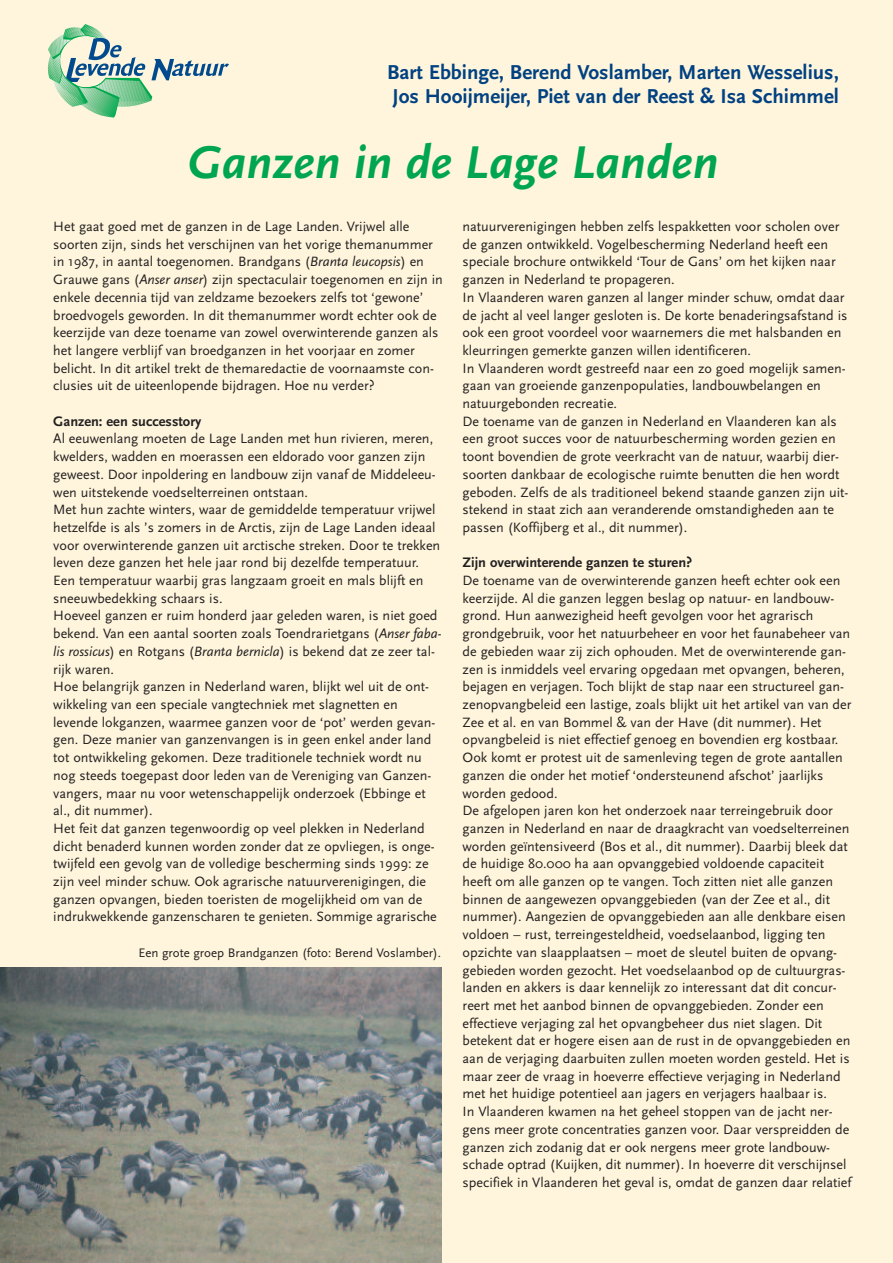
<style>
.page{position:relative;width:893px;height:1263px;background:#fef5dc}
.page>*{position:absolute;margin:0;border:0;box-sizing:border-box;transform-origin:0 0}
.t1{font:italic 700 48px "Scala Sans";color:#00a54f}
.t2{font:700 21px/24px "Scala Sans";color:#014181}
.t3{font:700 14.4px "Scala Sans";color:#231f20}
.t4{font:14.1px/17.7px "Scala Sans";color:#231f20}
.t5{font:12.9px "Scala Sans";color:#231f20}
.s1{font-style:italic}
</style>
<div class="page">
<svg style="left:47px;top:24px;width:182px;height:93px"></svg>
<img style="left:0;top:968px;width:442px;height:295px">
<h2 class="t2" style="left:387px;top:60px;width:453px">Bart Ebbinge, Berend Voslamber, Marten Wesselius,<br>Jos Hooijmeijer, Piet van der Reest &amp; Isa Schimmel</h2>
<h1 class="t1" style="left:187px;top:133px;width:532px">Ganzen in de Lage Landen</h1>
<p class="t4" style="left:53px;top:217px;width:391px">Het gaat goed met de ganzen in de Lage Landen. Vrijwel alle soorten zijn, sinds het verschijnen van het vorige themanummer in 1987, in aantal toegenomen. Brandgans (<span class="s1">Branta leucopsis</span>) en Grauwe gans (<span class="s1">Anser anser</span>) zijn spectaculair toegenomen en zijn in enkele decennia tijd van zeldzame bezoekers zelfs tot ‘gewone’ broedvogels geworden. In dit themanummer wordt echter ook de keerzijde van deze toename van zowel overwinterende ganzen als het langere verblijf van broedganzen in het voorjaar en zomer belicht. In dit artikel trekt de themaredactie de voornaamste con&shy;clusies uit de uiteenlopende bijdragen. Hoe nu verder?</p>
<p class="t3" style="left:53px;top:412px;width:150px">Ganzen: een successtory</p>
<p class="t4" style="left:53px;top:430px;width:390px">Al eeuwenlang moeten de Lage Landen met hun rivieren, meren, kwelders, wadden en moerassen een eldorado voor ganzen zijn geweest. Door inpoldering en landbouw zijn vanaf de Middeleeu&shy;wen uitstekende voedselterreinen ontstaan.<br>Met hun zachte winters, waar de gemiddelde temperatuur vrijwel hetzelfde is als ’s zomers in de Arctis, zijn de Lage Landen ideaal voor overwinterende ganzen uit arctische streken. Door te trekken leven deze ganzen het hele jaar rond bij dezelfde temperatuur.<br>Een temperatuur waarbij gras langzaam groeit en mals blijft en sneeuwbedekking schaars is.<br>Hoeveel ganzen er ruim honderd jaar geleden waren, is niet goed bekend. Van een aantal soorten zoals Toendrarietgans (<span class="s1">Anser faba&shy;lis rossicus</span>) en Rotgans (<span class="s1">Branta bernicla</span>) is bekend dat ze zeer tal&shy;rijk waren.<br>Hoe belangrijk ganzen in Nederland waren, blijkt wel uit de ont&shy;wikkeling van een speciale vangtechniek met slagnetten en levende lokganzen, waarmee ganzen voor de ‘pot’ werden gevan&shy;gen. Deze manier van ganzenvangen is in geen enkel ander land tot ontwikkeling gekomen. Deze traditionele techniek wordt nu nog steeds toegepast door leden van de Vereniging van Ganzen&shy;vangers, maar nu voor wetenschappelijk onderzoek (Ebbinge et al., dit nummer).<br>Het feit dat ganzen tegenwoordig op veel plekken in Nederland dicht benaderd kunnen worden zonder dat ze opvliegen, is onge&shy;twijfeld een gevolg van de volledige bescherming sinds 1999: ze zijn veel minder schuw. Ook agrarische natuurverenigingen, die ganzen opvangen, bieden toeristen de mogelijkheid om van de indrukwekkende ganzenscharen te genieten. Sommige agrarische</p>
<p class="t5" style="left:138px;top:945px;width:304px">Een grote groep Brandganzen (foto: Berend Voslamber).</p>
<p class="t4" style="left:463px;top:217px;width:387px">natuurverenigingen hebben zelfs lespakketten voor scholen over de ganzen ontwikkeld. Vogelbescherming Nederland heeft een speciale brochure ontwikkeld ‘Tour de Gans’ om het kijken naar ganzen in Nederland te propageren.<br>In Vlaanderen waren ganzen al langer minder schuw, omdat daar de jacht al veel langer gesloten is. De korte benaderingsafstand is ook een groot voordeel voor waarnemers die met halsbanden en kleurringen gemerkte ganzen willen identificeren.<br>In Vlaanderen wordt gestreefd naar een zo goed mogelijk samen&shy;gaan van groeiende ganzenpopulaties, landbouwbelangen en natuurgebonden recreatie.<br>De toename van de ganzen in Nederland en Vlaanderen kan als een groot succes voor de natuurbescherming worden gezien en toont bovendien de grote veerkracht van de natuur, waarbij dier&shy;soorten dankbaar de ecologische ruimte benutten die hen wordt geboden. Zelfs de als traditioneel bekend staande ganzen zijn uit&shy;stekend in staat zich aan veranderende omstandigheden aan te passen (Koffijberg et al., dit nummer).</p>
<p class="t3" style="left:463px;top:554px;width:231px">Zijn overwinterende ganzen te sturen?</p>
<p class="t4" style="left:463px;top:571px;width:390px">De toename van de overwinterende ganzen heeft echter ook een keerzijde. Al die ganzen leggen beslag op natuur- en landbouw&shy;grond. Hun aanwezigheid heeft gevolgen voor het agrarisch grondgebruik, voor het natuurbeheer en voor het faunabeheer van de gebieden waar zij zich ophouden. Met de overwinterende gan&shy;zen is inmiddels veel ervaring opgedaan met opvangen, beheren, bejagen en verjagen. Toch blijkt de stap naar een structureel gan&shy;zenopvangbeleid een lastige, zoals blijkt uit het artikel van van der Zee et al. en van Bommel &amp; van der Have (dit nummer). Het opvangbeleid is niet effectief genoeg en bovendien erg kostbaar.<br>Ook komt er protest uit de samenleving tegen de grote aantallen ganzen die onder het motief ‘ondersteunend afschot’ jaarlijks worden gedood.<br>De afgelopen jaren kon het onderzoek naar terreingebruik door ganzen in Nederland en naar de draagkracht van voedselterreinen worden geïntensiveerd (Bos et al., dit nummer). Daarbij bleek dat de huidige 80.000 ha aan opvanggebied voldoende capaciteit heeft om alle ganzen op te vangen. Toch zitten niet alle ganzen binnen de aangewezen opvanggebieden (van der Zee et al., dit nummer). Aangezien de opvanggebieden aan alle denkbare eisen voldoen – rust, terreingesteldheid, voedselaanbod, ligging ten opzichte van slaapplaatsen – moet de sleutel buiten de opvang&shy;gebieden worden gezocht. Het voedselaanbod op de cultuurgras&shy;landen en akkers is daar kennelijk zo interessant dat dit concur&shy;reert met het aanbod binnen de opvanggebieden. Zonder een effectieve verjaging zal het opvangbeheer dus niet slagen. Dit betekent dat er hogere eisen aan de rust in de opvanggebieden en aan de verjaging daarbuiten zullen moeten worden gesteld. Het is maar zeer de vraag in hoeverre effectieve verjaging in Nederland met het huidige potentieel aan jagers en verjagers haalbaar is.<br>In Vlaanderen kwamen na het geheel stoppen van de jacht ner&shy;gens meer grote concentraties ganzen voor. Daar verspreidden de ganzen zich zodanig dat er ook nergens meer grote landbouw&shy;schade optrad (Kuijken, dit nummer). In hoeverre dit verschijnsel specifiek in Vlaanderen het geval is, omdat de ganzen daar relatief</p>
</div>
